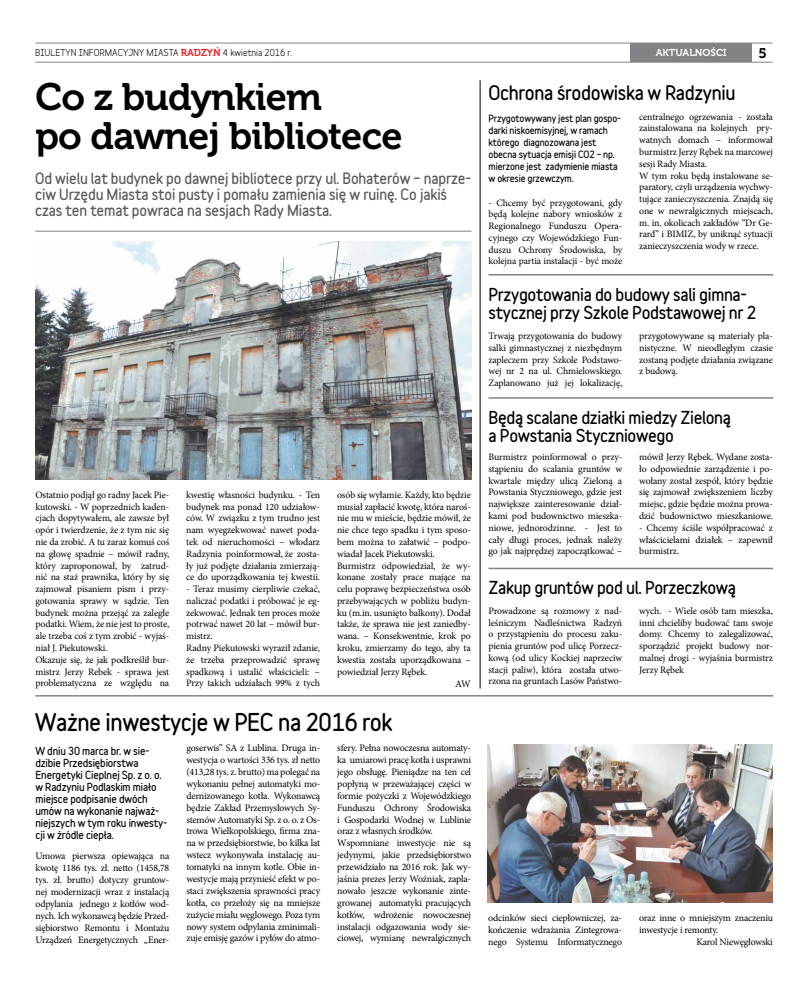
<style>
.page{position:relative;width:808px;height:993px;background:#fff}
.page>*{position:absolute;margin:0;border:0;box-sizing:border-box;transform-origin:0 0}
.t1{font:38px/39px "Museo 700";letter-spacing:-.02em;color:#000}
.t2{font:900 22px "Variable";letter-spacing:-.02em;color:#000}
.t3{font:900 18px "Variable";letter-spacing:-.02em;color:#000}
.t4{font:900 16px/18px "Variable";letter-spacing:-.02em;color:#000}
.t5{font:900 14px/16px "Variable";letter-spacing:-.01em;color:#58595b}
.t6{font:14px "Museo 700";color:#000}
.t7{font:900 10px/12px "Variable";letter-spacing:-.015em;color:#000}
.t8{font:10px "Museo 700";color:#fff}
.t9{font:10px "Minion Pro";color:#000}
.t10{font:9.9px/11.9px "Minion Pro";letter-spacing:-.02em;color:#000;text-align:justify}
.t11{font:9.8px/11.8px "Minion Pro";letter-spacing:-.01em;color:#000;text-align:justify}
.t12{font:900 9px/12px "Variable";letter-spacing:-.015em;color:#000}
.t13{font:700 9px "Variable";color:#000}
.s1{font-family:"Museo 700";font-weight:400;font-size:10px;color:#ed1d24}
</style>
<div class="page">
<hr style="left:35px;top:43px;width:737px;height:1px;background:#808285">
<hr style="left:35px;top:62px;width:737px;height:1px;background:#808285">
<div style="left:631px;top:43px;width:121px;height:19px;background:#808285"></div>
<hr style="left:35px;top:231px;width:437px;height:1px;background:#808285">
<hr style="left:480px;top:80px;width:1px;height:608px;background:#000">
<img style="left:488px;top:744px;width:284px;height:157px">
<hr style="left:488px;top:274px;width:285px;height:1px;background:#808285">
<hr style="left:488px;top:397px;width:285px;height:1px;background:#808285">
<hr style="left:488px;top:567px;width:285px;height:2px;background:#808285">
<hr style="left:35px;top:694px;width:738px;height:2px;background:#808285">
<img style="left:35px;top:241px;width:437px;height:238px">
<p class="t13" style="left:35px;top:45px;width:258px">BIULETYN INFORMACYJNY MIASTA <span class="s1">RADZYŃ</span> 4 kwietnia 2016 r.</p>
<p class="t8" style="left:656px;top:47px;width:72px">AKTUALNOŚCI</p>
<h3 class="t6" style="left:758px;top:45px;width:10px">5</h3>
<h1 class="t1" style="left:35px;top:78px;width:369px">Co z budynkiem<br>po dawnej bibliotece</h1>
<h3 class="t5" style="left:35px;top:170px;width:437px">Od wielu lat budynek po dawnej bibliotece przy ul. Bohaterów – naprze&shy;ciw Urzędu Miasta stoi pusty i pomału zamienia się w ruinę. Co jakiś czas ten temat powraca na sesjach Rady Miasta.</h3>
<p class="t11" style="left:35px;top:489px;width:135px;text-align:left">Ostatnio podjął go radny Jacek Pie&shy;kutowski. - W poprzednich kaden&shy;cjach dopytywałem, ale zawsze był opór i twierdzenie, że z tym nic się nie da zrobić. A tu zaraz komuś coś na głowę spadnie – mówił radny, który zaproponował, by zatrud&shy;nić na staż prawnika, który by się zajmował pisaniem pism i przy&shy;gotowania sprawy w sądzie. Ten budynek można przejąć za zaległe podatki. Wiem, że nie jest to proste, ale trzeba coś z tym zrobić - wyjaś&shy;niał J. Piekutowski.<br>Okazuje się, że jak podkreślił bur&shy;mistrz Jerzy Rebek - sprawa jest problematyczna ze względu na</p>
<p class="t11" style="left:186px;top:489px;width:135px">kwestię własności budynku. - Ten budynek ma ponad 120 udziałow&shy;ców. W związku z tym trudno jest nam wyegzekwować nawet poda&shy;tek od nieruchomości – włodarz Radzynia poinformował, że zosta&shy;ły już podjęte działania zmierzają&shy;ce do uporządkowania tej kwestii.</p>
<p class="t11" style="left:186px;top:583px;width:135px;text-align:left">- Teraz musimy cierpliwie czekać, naliczać podatki i próbować je eg&shy;zekwować. Jednak ten proces może potrwać nawet 20 lat – mówił bur&shy;mistrz.<br>Radny Piekutowski wyraził zdanie, że trzeba przeprowadzić sprawę spadkową i ustalić właścicieli: –<br>Przy takich udziałach 99% z tych</p>
<p class="t11" style="left:337px;top:489px;width:135px;text-align:left">osób się wyłamie. Każdy, kto będzie musiał zapłacić kwotę, która naroś&shy;nie mu w mieście, będzie mówił, że nie chce tego spadku i tym sposo&shy;bem można to załatwić – podpo&shy;wiadał Jacek Piekutowski.<br>Burmistrz odpowiedział, że wy&shy;konane zostały prace mające na celu poprawę bezpieczeństwa osób przebywających w pobliżu budyn&shy;ku (m.in. usunięto balkony). Dodał także, że sprawa nie jest zaniedby&shy;wana. – Konsekwentnie, krok po kroku, zmierzamy do tego, aby ta kwestia została uporządkowana – powiedział Jerzy Rębek.</p>
<p class="t9" style="left:455px;top:676px;width:17px">AW</p>
<h2 class="t2" style="left:35px;top:704px;width:359px">Ważne inwestycje w PEC na 2016 rok</h2>
<p class="t7" style="left:35px;top:744px;width:133px">W dniu 30 marca br. w sie&shy;dzibie Przedsiębiorstwa<br>Energetyki Cieplnej Sp. z o. o. w Radzyniu Podlaskim miało miejsce podpisanie dwóch umów na wykonanie najważ&shy;niejszych w tym roku inwesty&shy;cji w źródle ciepła.</p>
<p class="t10" style="left:35px;top:850px;width:135px">Umowa pierwsza opiewająca na kwotę 1186 tys. zł. netto (1458,78 tys. zł. brutto) dotyczy gruntow&shy;nej modernizacji wraz z instalacją odpylania jednego z kotłów wod&shy;nych. Ich wykonawcą będzie Przed&shy;siębiorstwo Remontu i Montażu Urządzeń Energetycznych „Ener-</p>
<p class="t10" style="left:186px;top:742px;width:135px">goserwis” SA z Lublina. Druga in&shy;westycja o wartości 336 tys. zł netto (413,28 tys. z. brutto) ma polegać na wykonaniu pełnej automatyki mo&shy;dernizowanego kotła. Wykonawcą będzie Zakład Przemysłowych Sy&shy;stemów Automatyki Sp. z o. o. z Os&shy;trowa Wielkopolskiego, firma zna&shy;na w przedsiębiorstwie, bo kilka lat wstecz wykonywała instalację au&shy;tomatyki na innym kotle. Obie in&shy;westycje mają przynieść efekt w po&shy;staci zwiększenia sprawności pracy kotła, co przełoży się na mniejsze zużycie miału węglowego. Poza tym nowy system odpylania zminimali&shy;zuje emisję gazów i pyłów do atmo-</p>
<p class="t10" style="left:337px;top:742px;width:135px;text-align:left">sfery. Pełna nowoczesna automaty&shy;ka umiarowi pracę kotła i usprawni jego obsługę. Pieniądze na ten cel popłyną w przeważającej części w formie pożyczki z Wojewódzkiego<br>Funduszu Ochrony Środowiska i Gospodarki Wodnej w Lublinie oraz z własnych środków.<br>Wspomniane inwestycje nie są jedynymi, jakie przedsiębiorstwo przewidziało na 2016 rok. Jak wy&shy;jaśnia prezes Jerzy Woźniak, zapla&shy;nowało jeszcze wykonanie zinte&shy;growanej automatyki pracujących kotłów, wdrożenie nowoczesnej instalacji odgazowania wody sie&shy;ciowej, wymianę newralgicznych</p>
<h3 class="t3" style="left:488px;top:79px;width:248px">Ochrona środowiska w Radzyniu</h3>
<p class="t12" style="left:488px;top:112px;width:134px">Przygotowywany jest plan gospo&shy;darki niskoemisyjnej, w ramach którego diagnozowana jest obecna sytuacja emisji CO2 – np. mierzone jest zadymienie miasta w okresie grzewczym.</p>
<p class="t11" style="left:488px;top:196px;width:135px">- Chcemy być przygotowani, gdy będą kolejne nabory wniosków z Regionalnego Funduszu Opera&shy;cyjnego czy Wojewódzkiego Fun&shy;duszu Ochrony Środowiska, by kolejna partia instalacji - być może</p>
<p class="t11" style="left:639px;top:111px;width:135px;text-align:left">centralnego ogrzewania - została zainstalowana na kolejnych pry&shy;watnych domach – informował burmistrz Jerzy Rębek na marcowej sesji Rady Miasta.<br>W tym roku będą instalowane se&shy;paratory, czyli urządzenia wychwy&shy;tujące zanieczyszczenia. Znajdą się one w newralgicznych miejscach, m. in. okolicach zakładów “Dr Ge&shy;rard” i BIMIZ, by uniknąć sytuacji zanieczyszczenia wody w rzece.</p>
<h3 class="t4" style="left:488px;top:285px;width:269px">Przygotowania do budowy sali gimna&shy;stycznej przy Szkole Podstawowej nr 2</h3>
<p class="t11" style="left:488px;top:330px;width:135px">Trwają przygotowania do budowy salki gimnastycznej z niezbędnym zapleczem przy Szkole Podstawo&shy;wej nr 2 na ul. Chmielowskiego.<br>Zaplanowano już jej lokalizację,</p>
<p class="t11" style="left:639px;top:330px;width:135px">przygotowywane są materiały pla&shy;nistyczne. W nieodległym czasie zostaną podjęte działania związane z budową.</p>
<h3 class="t4" style="left:488px;top:408px;width:244px">Będą scalane działki miedzy Zieloną a Powstania Styczniowego</h3>
<p class="t11" style="left:488px;top:451px;width:135px">Burmistrz poinformował o przy&shy;stąpieniu do scalania gruntów w kwartale między ulicą Zieloną a Powstania Styczniowego, gdzie jest największe zainteresowanie dział&shy;kami pod budownictwo mieszka&shy;niowe, jednorodzinne. - Jest to cały długi proces, jednak należy go jak najprędzej zapoczątkować –</p>
<p class="t11" style="left:639px;top:451px;width:135px">mówił Jerzy Rębek. Wydane zosta&shy;ło odpowiednie zarządzenie i po&shy;wołany został zespół, który będzie się zajmował zwiększeniem liczby miejsc, gdzie będzie można prowa&shy;dzić budownictwo mieszkaniowe.</p>
<p class="t11" style="left:639px;top:521px;width:135px">- Chcemy ściśle współpracować z właścicielami działek – zapewnił burmistrz.</p>
<h3 class="t4" style="left:488px;top:578px;width:249px">Zakup gruntów pod ul. Porzeczkową</h3>
<p class="t11" style="left:488px;top:604px;width:135px">Prowadzone są rozmowy z nad&shy;leśniczym Nadleśnictwa Radzyń o przystąpieniu do procesu zaku&shy;pienia gruntów pod ulicę Porzecz&shy;kową (od ulicy Kockiej naprzeciw stacji paliw), która została utwo&shy;rzona na gruntach Lasów Państwo-</p>
<p class="t11" style="left:639px;top:604px;width:135px">wych. - Wiele osób tam mieszka, inni chcieliby budować tam swoje domy. Chcemy to zalegalizować, sporządzić projekt budowy nor&shy;malnej drogi - wyjaśnia burmistrz Jerzy Rębek</p>
<p class="t10" style="left:488px;top:911px;width:135px">odcinków sieci ciepłowniczej, za&shy;kończenie wdrażania Zintegrowa&shy;nego Systemu Informatycznego</p>
<p class="t10" style="left:639px;top:912px;width:135px">oraz inne o mniejszym znaczeniu inwestycje i remonty.</p>
<p class="t11" style="left:696px;top:935px;width:78px">Karol Niewęgłowski</p>
</div>
